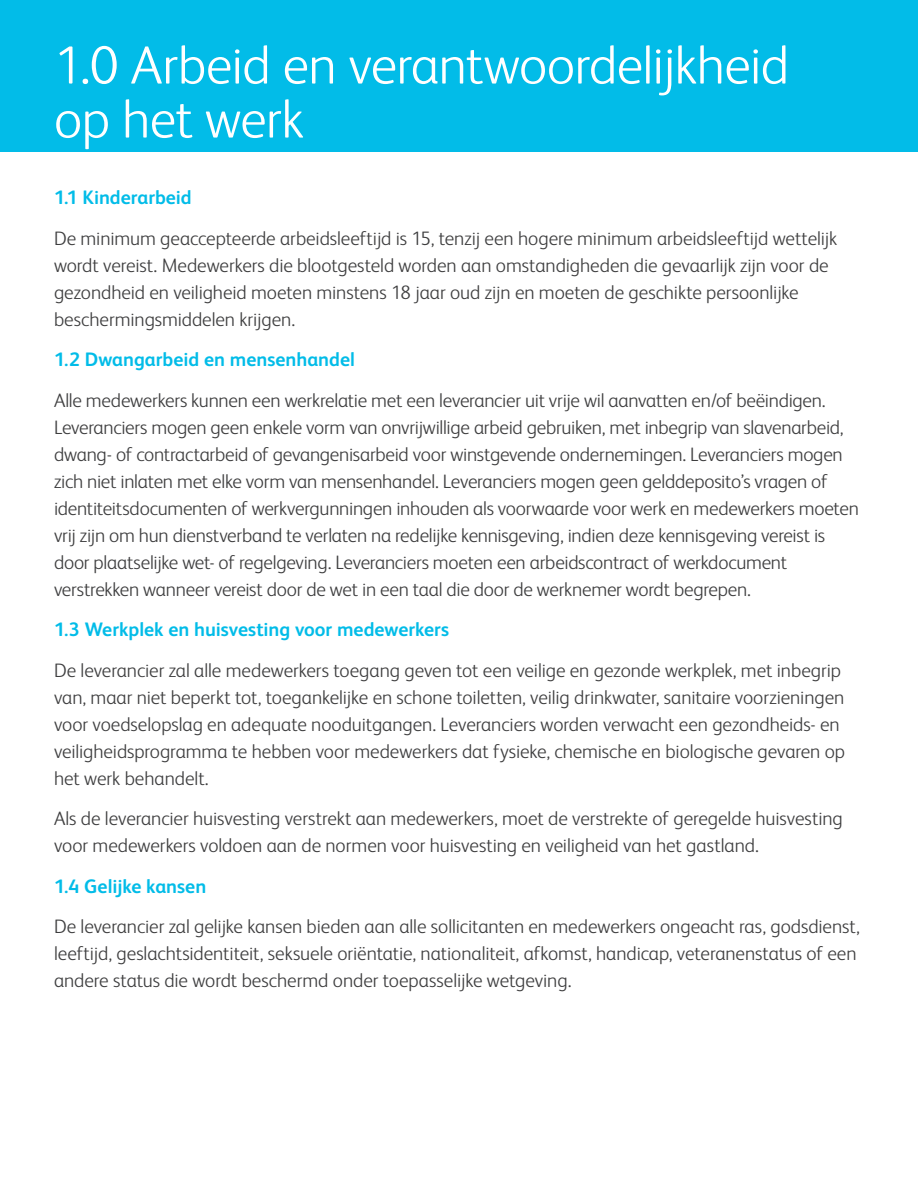
<style>
.page{position:relative;width:918px;height:1188px;background:#fff}
.page>*{position:absolute;margin:0;border:0;box-sizing:border-box;transform-origin:0 0}
.Subhead_option_1_FS{font:300 54px/54px "FS Albert Pro";letter-spacing:-.01em;color:#fff}
.Subhead_option_3_FS{font:300 19.5px/27px "FS Albert Pro";letter-spacing:-.01em;color:#3e3e3f}
.Subhead_option_3_FS-2{font:700 19.5px "FS Albert Pro";color:#02bce8}
</style>
<div class="page">
<div style="left:0;top:0;width:918px;height:151px;background:#02bce8"></div>
<p class="Subhead_option_1_FS" style="left:54px;top:35px;width:737px">1.0 Arbeid en verantwoordelijkheid op het werk</p>
<p class="Subhead_option_3_FS-2" style="left:54px;top:184px;width:139px">1.1 Kinderarbeid</p>
<p class="Subhead_option_3_FS" style="left:54px;top:223px;width:785px">De minimum geaccepteerde arbeidsleeftijd is 15, tenzij een hogere minimum arbeidsleeftijd wettelijk wordt vereist. Medewerkers die blootgesteld worden aan omstandigheden die gevaarlijk zijn voor de gezondheid en veiligheid moeten minstens 18 jaar oud zijn en moeten de geschikte persoonlijke beschermingsmiddelen krijgen.</p>
<p class="Subhead_option_3_FS-2" style="left:54px;top:346px;width:302px">1.2 Dwangarbeid en mensenhandel</p>
<p class="Subhead_option_3_FS" style="left:54px;top:385px;width:806px">Alle medewerkers kunnen een werkrelatie met een leverancier uit vrije wil aanvatten en/of beëindigen.<br>Leveranciers mogen geen enkele vorm van onvrijwillige arbeid gebruiken, met inbegrip van slavenarbeid, dwang- of contractarbeid of gevangenisarbeid voor winstgevende ondernemingen. Leveranciers mogen zich niet inlaten met elke vorm van mensenhandel. Leveranciers mogen geen gelddeposito’s vragen of identiteitsdocumenten of werkvergunningen inhouden als voorwaarde voor werk en medewerkers moeten vrij zijn om hun dienstverband te verlaten na redelijke kennisgeving, indien deze kennisgeving vereist is door plaatselijke wet- of regelgeving. Leveranciers moeten een arbeidscontract of werkdocument verstrekken wanneer vereist door de wet in een taal die door de werknemer wordt begrepen.</p>
<p class="Subhead_option_3_FS-2" style="left:54px;top:616px;width:397px">1.3 Werkplek en huisvesting voor medewerkers</p>
<p class="Subhead_option_3_FS" style="left:54px;top:655px;width:793px">De leverancier zal alle medewerkers toegang geven tot een veilige en gezonde werkplek, met inbegrip van, maar niet beperkt tot, toegankelijke en schone toiletten, veilig drinkwater, sanitaire voorzieningen voor voedselopslag en adequate nooduitgangen. Leveranciers worden verwacht een gezondheids- en veiligheidsprogramma te hebben voor medewerkers dat fysieke, chemische en biologische gevaren op het werk behandelt.</p>
<p class="Subhead_option_3_FS" style="left:54px;top:804px;width:790px">Als de leverancier huisvesting verstrekt aan medewerkers, moet de verstrekte of geregelde huisvesting voor medewerkers voldoen aan de normen voor huisvesting en veiligheid van het gastland.</p>
<p class="Subhead_option_3_FS-2" style="left:54px;top:872px;width:154px">1.4 Gelijke kansen</p>
<p class="Subhead_option_3_FS" style="left:54px;top:912px;width:807px">De leverancier zal gelijke kansen bieden aan alle sollicitanten en medewerkers ongeacht ras, godsdienst, leeftijd, geslachtsidentiteit, seksuele oriëntatie, nationaliteit, afkomst, handicap, veteranenstatus of een andere status die wordt beschermd onder toepasselijke wetgeving.</p>
</div>
